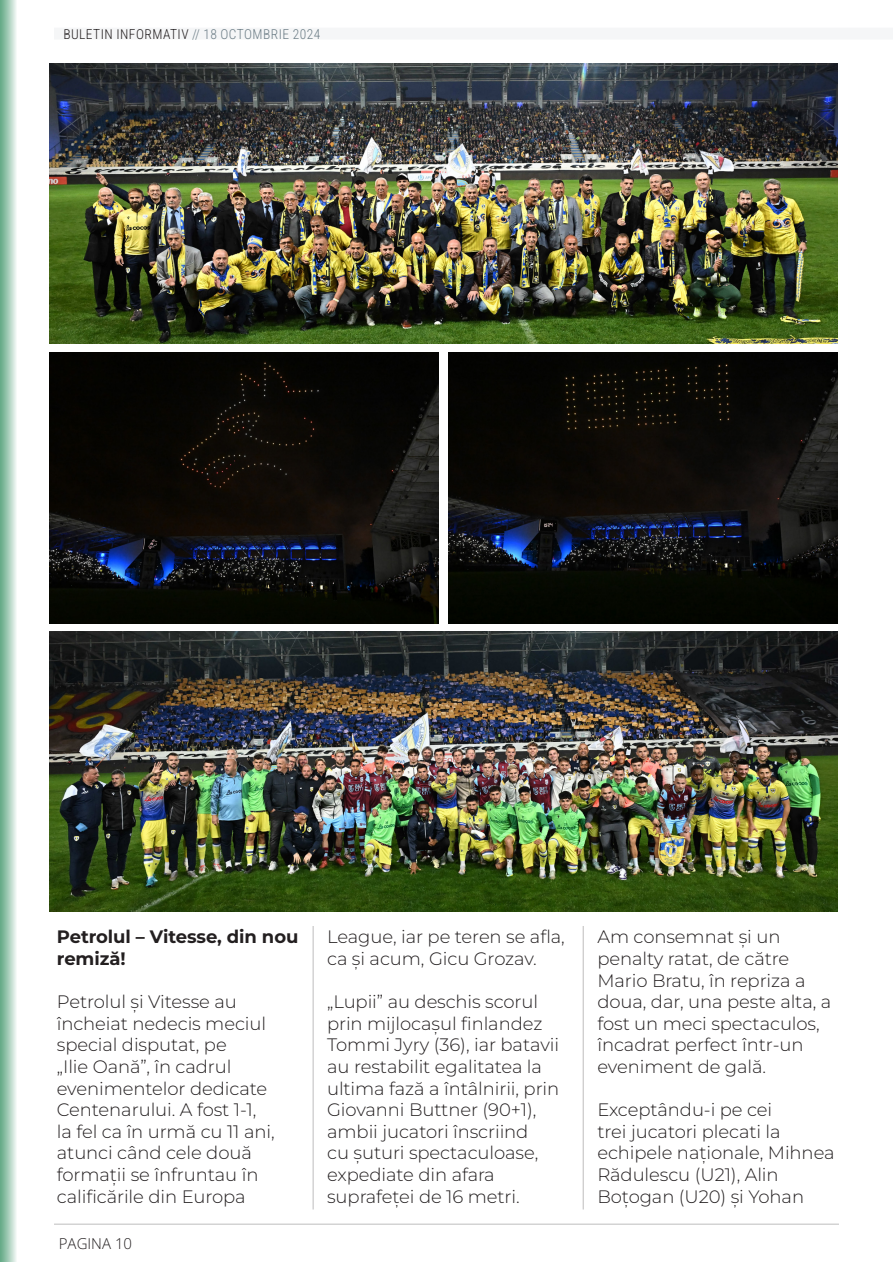
<style>
.page{position:relative;width:893px;height:1263px;background:#fff}
.page>*{position:absolute;margin:0;border:0;box-sizing:border-box;transform-origin:0 0}
.t1{font:300 18px/21.6px "Montserrat";letter-spacing:-.005em;color:#231f20}
.t2{font:700 18px/21.6px "Montserrat";letter-spacing:-.005em;color:#231f20}
.t3{font:300 15px "Open Sans";color:#231f20}
.t4{font:300 13.5px "Roboto Condensed";letter-spacing:.035em;color:#231f20}
.s1{color:#6c7d86}
</style>
<div class="page">
<div style="left:54px;top:28px;width:839px;height:12px;background:#f5f6f7"></div>
<svg style="left:0;top:0;width:16px;height:1262px;background:#a4ccb8"></svg>
<hr style="left:54px;top:1224px;width:785px;height:1px;background:#231f20">
<img style="left:50px;top:632px;width:787px;height:279px">
<img style="left:50px;top:64px;width:787px;height:279px">
<img style="left:50px;top:352px;width:388px;height:271px">
<img style="left:449px;top:352px;width:388px;height:271px">
<hr style="left:313px;top:926px;width:1px;height:283px;background:#231f20">
<hr style="left:583px;top:926px;width:1px;height:283px;background:#231f20">
<p class="t4" style="left:63px;top:24px;width:259px">BULETIN INFORMATIV <span class="s1">// 18 OCTOMBRIE 2024</span></p>
<p class="t2" style="left:57px;top:925px;width:243px">Petrolul – Vitesse, din nou remiză!</p>
<p class="t1" style="left:57px;top:990px;width:219px">Petrolul și Vitesse au încheiat nedecis meciul special disputat, pe<br>„Ilie Oană”, în cadrul evenimentelor dedicate<br>Centenarului. A fost 1-1, la fel ca în urmă cu 11 ani, atunci când cele două formații se înfruntau în calificările din Europa</p>
<p class="t3" style="left:59px;top:1233px;width:75px">PAGINA 10</p>
<p class="t1" style="left:327px;top:926px;width:239px">League, iar pe teren se afla, ca și acum, Gicu Grozav.</p>
<p class="t1" style="left:327px;top:990px;width:234px">„Lupii” au deschis scorul prin mijlocașul finlandez<br>Tommi Jyry (36), iar batavii au restabilit egalitatea la ultima fază a întâlnirii, prin<br>Giovanni Buttner (90+1), ambii jucatori înscriind<br>cu șuturi spectaculoase, expediate din afara suprafeței de 16 metri.</p>
<p class="t1" style="left:597px;top:926px;width:235px">Am consemnat și un penalty ratat, de către<br>Mario Bratu, în repriza a doua, dar, una peste alta, a fost un meci spectaculos, încadrat perfect într-un eveniment de gală.</p>
<p class="t1" style="left:597px;top:1098px;width:239px">Exceptându-i pe cei<br>trei jucatori plecati la echipele naționale, Mihnea<br>Rădulescu (U21), Alin<br>Boțogan (U20) și Yohan</p>
</div>
